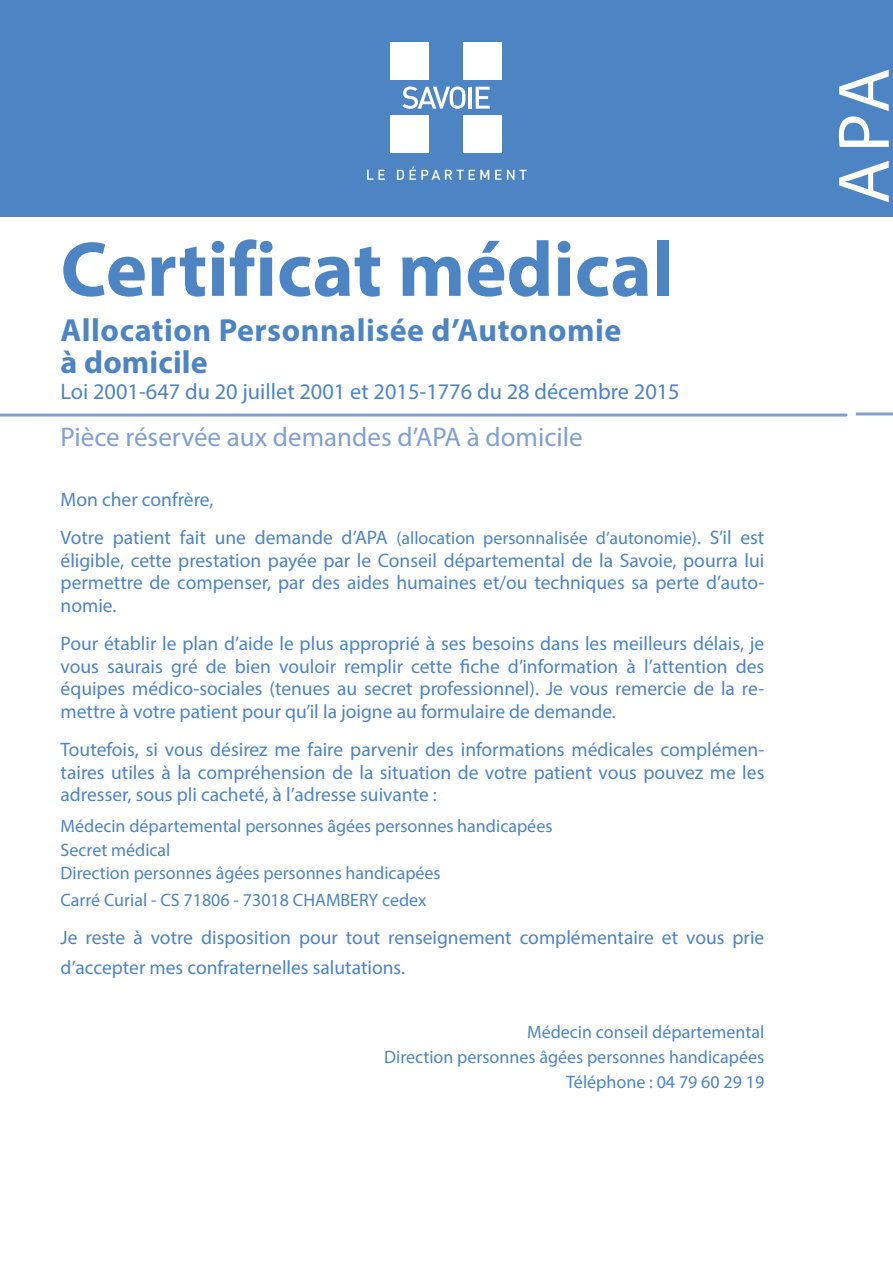
<style>
.page{position:relative;width:893px;height:1263px;background:#fff}
.page>*{position:absolute;margin:0;border:0;box-sizing:border-box;transform-origin:0 0}
.t1{font:700 78.3px "Myriad Pro";color:#4d84c4}
.t2{font:73.5px "Myriad Pro";color:#fefffb}
.t3{font:700 31.95px/32px "Myriad Pro";letter-spacing:.015em;color:#4d84c4}
.t4{font:27px "Myriad Pro";color:#7fa0d3}
.t5{font:22.35px "Myriad Pro";color:#4d84c4}
.t6{font:19.5px/22.5px "Myriad Pro";color:#4d84c4;text-align:justify}
.t7{font:18px "Myriad Pro";color:#4d84c4}
.s1{font-size:18px}
</style>
<div class="page">
<div style="left:0;top:0;width:893px;height:216px;background:#4d84c4"></div>
<hr style="left:0;top:414px;width:847px;height:3px;background:#7fa0d3">
<hr style="left:856px;top:412px;width:37px;height:3px;background:#7fa0d3">
<div style="left:390px;top:43px;width:38px;height:37px;background:#fff"></div>
<div style="left:463px;top:43px;width:39px;height:37px;background:#fff"></div>
<div style="left:390px;top:115px;width:38px;height:38px;background:#fff"></div>
<div style="left:463px;top:115px;width:39px;height:38px;background:#fff"></div>
<svg style="left:367px;top:170px;width:18px;height:10px"></svg>
<svg style="left:397px;top:170px;width:7px;height:10px"></svg>
<svg style="left:410px;top:166px;width:79px;height:14px"></svg>
<svg style="left:495px;top:170px;width:32px;height:10px"></svg>
<svg style="left:402px;top:86px;width:63px;height:23px"></svg>
<hr style="left:469px;top:87px;width:3px;height:22px;background:#fff">
<svg style="left:476px;top:87px;width:14px;height:22px"></svg>
<p class="t1" style="left:61px;top:218px;width:614px">Certificat médical</p>
<p class="t3" style="left:61px;top:313px;width:562px">Allocation Personnalisée d’Autonomie à domicile</p>
<p class="t5" style="left:61px;top:377px;width:621px">Loi 2001-647 du 20 juillet 2001 et 2015-1776 du 28 décembre 2015</p>
<p class="t4" style="left:61px;top:421px;width:524px">Pièce réservée aux demandes d’APA à domicile</p>
<p class="t6" style="left:61px;top:488px;width:154px">Mon cher confrère,</p>
<p class="t6" style="left:61px;top:526px;width:705px">Votre patient fait une demande d’APA <span class="s1">(allocation personnalisée d’autonomie)</span>. S’il est éligible, cette prestation payée par le Conseil départemental de la Savoie, pourra lui permettre de compenser, par des aides humaines et/ou techniques sa perte d’auto&shy;nomie.</p>
<p class="t6" style="left:61px;top:632px;width:705px">Pour établir le plan d’aide le plus approprié à ses besoins dans les meilleurs délais, je vous saurais gré de bien vouloir remplir cette fiche d’information à l’attention des équipes médico-sociales (tenues au secret professionnel). Je vous remercie de la re&shy;mettre à votre patient pour qu’il la joigne au formulaire de demande.</p>
<p class="t6" style="left:61px;top:738px;width:705px">Toutefois, si vous désirez me faire parvenir des informations médicales complémen&shy;taires utiles à la compréhension de la situation de votre patient vous pouvez me les adresser, sous pli cacheté, à l’adresse suivante :</p>
<p class="t7" style="left:61px;top:815px;width:493px">Médecin départemental personnes âgées personnes handicapées</p>
<p class="t7" style="left:61px;top:839px;width:111px">Secret médical</p>
<p class="t7" style="left:61px;top:862px;width:382px">Direction personnes âgées personnes handicapées</p>
<p class="t7" style="left:61px;top:889px;width:367px">Carré Curial - CS 71806 - 73018 CHAMBERY cedex</p>
<p class="t6" style="left:61px;top:922px;width:705px;line-height:30px">Je reste à votre disposition pour tout renseignement complémentaire et vous prie d’accepter mes confraternelles salutations.</p>
<p class="t7" style="left:527px;top:1021px;width:239px">Médecin conseil départemental</p>
<p class="t7" style="left:384px;top:1046px;width:382px">Direction personnes âgées personnes handicapées</p>
<p class="t7" style="left:566px;top:1071px;width:200px">Téléphone : 04 79 60 29 19</p>
<p class="t2" style="left:819px;top:204px;width:138px;rotate:-90deg">APA</p>
</div>
